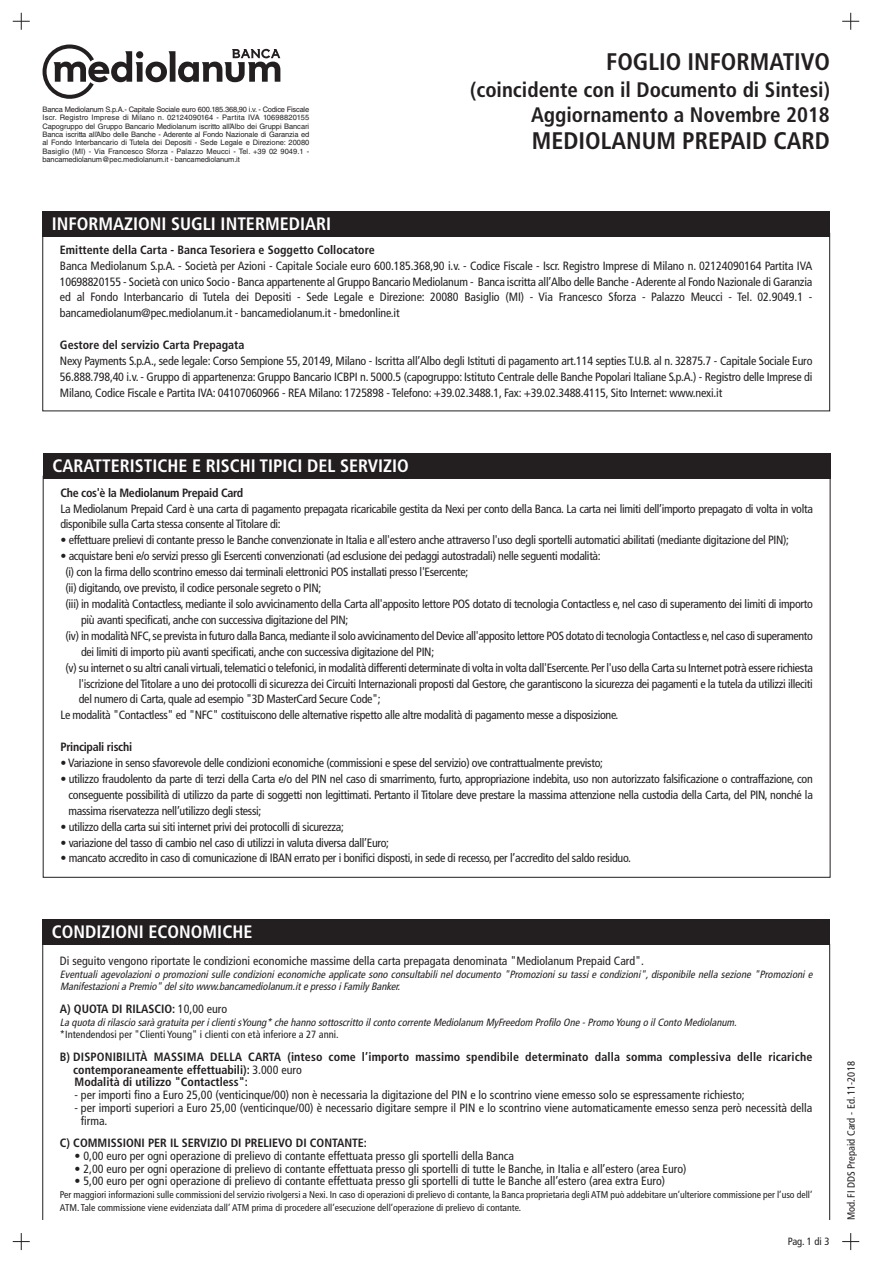
<style>
.page{position:relative;width:872px;height:1263px;background:#fff}
.page>*{position:absolute;margin:0;border:0;box-sizing:border-box;transform-origin:0 0}
.t1{font:700 condensed 24px "Frutiger LT Std";color:#231f20}
.t2{font:700 condensed 21px/25.2px "Frutiger LT Std";color:#231f20;text-align:right}
.t3{font:700 condensed 18px "Frutiger LT Std";color:#fff}
.t4{font:condensed 12px/15.9px "Frutiger LT Std";letter-spacing:-.025em;color:#231f20;text-align:justify}
.t5{font:condensed 12px/12.8px "Frutiger LT Std";color:#231f20}
.t6{font:700 condensed 12px/12.8px "Frutiger LT Std";color:#231f20}
.t7{font:700 condensed 12px "Frutiger LT Std";letter-spacing:-.025em;color:#231f20}
.t8{font:italic condensed 10.5px/12.8px "Frutiger LT Std";color:#231f20}
.t9{font:condensed 10.5px "Frutiger LT Std";color:#231f20}
.t10{font:condensed 9.75px/12.8px "Frutiger LT Std";color:#231f20}
.t11{font:7.5px/8.4px "Helvetica LT Std";letter-spacing:-.015em;color:#231f20;text-align:justify}
.s1{font-weight:400}
</style>
<div class="page">
<svg style="left:13px;top:13px;width:17px;height:17px"></svg>
<svg style="left:842px;top:13px;width:17px;height:17px"></svg>
<svg style="left:13px;top:1233px;width:17px;height:17px"></svg>
<svg style="left:842px;top:1233px;width:17px;height:17px"></svg>
<div style="left:43px;top:211px;width:787px;height:26px;background:#231f20"></div>
<div style="left:43px;top:919px;width:787px;height:26px;background:#231f20"></div>
<div style="left:43px;top:453px;width:787px;height:25px;background:#231f20"></div>
<svg style="left:43px;top:44px;width:237px;height:55px"></svg>
<p class="t11" style="left:43px;top:106px;width:268px">Banca Mediolanum S.p.A.- Capitale Sociale euro 600.185.368,90 i.v. - Codice Fiscale Iscr. Registro Imprese di Milano n. 02124090164 - Partita IVA 10698820155<br>Capogruppo del Gruppo Bancario Mediolanum iscritto all’Albo dei Gruppi Bancari Banca iscritta all’Albo delle Banche - Aderente al Fondo Nazionale di Garanzia ed al Fondo Interbancario di Tutela dei Depositi - Sede Legale e Direzione: 20080<br>Basiglio (MI) - Via Francesco Sforza - Palazzo Meucci - Tel. +39 02 9049.1 - bancamediolanum@pec.mediolanum.it - bancamediolanum.it</p>
<h3 class="t3" style="left:52px;top:216px;width:281px">INFORMAZIONI SUGLI INTERMEDIARI</h3>
<h1 class="t1" style="left:606px;top:52px;width:225px">FOGLIO INFORMATIVO</h1>
<h2 class="t2" style="left:470px;top:79px;width:361px">(coincidente con il Documento di Sintesi)<br>Aggiornamento a Novembre 2018</h2>
<h1 class="t1" style="left:532px;top:131px;width:299px">MEDIOLANUM PREPAID CARD</h1>
<p class="t6" style="left:60px;top:244px;width:316px">Emittente della Carta - Banca Tesoriera e Soggetto Collocatore</p>
<p class="t4" style="left:60px;top:258px;width:754px">Banca Mediolanum S.p.A. - Società per Azioni - Capitale Sociale euro 600.185.368,90 i.v. - Codice Fiscale - Iscr. Registro Imprese di Milano n. 02124090164 Partita IVA 10698820155 - Società con unico Socio - Banca appartenente al Gruppo Bancario Mediolanum - Banca iscritta all’Albo delle Banche -Aderente al Fondo Nazionale di Garanzia ed al Fondo Interbancario di Tutela dei Depositi - Sede Legale e Direzione: 20080 Basiglio (MI) - Via Francesco Sforza - Palazzo Meucci - Tel. 02.9049.1 - bancamediolanum@pec.mediolanum.it - bancamediolanum.it - bmedonline.it</p>
<p class="t6" style="left:60px;top:340px;width:186px">Gestore del servizio Carta Prepagata</p>
<p class="t4" style="left:60px;top:354px;width:754px">Nexy Payments S.p.A., sede legale: Corso Sempione 55, 20149, Milano - Iscritta all’Albo degli Istituti di pagamento art.114 septies T.U.B. al n. 32875.7 - Capitale Sociale Euro 56.888.798,40 i.v. - Gruppo di appartenenza: Gruppo Bancario ICBPI n. 5000.5 (capogruppo: Istituto Centrale delle Banche Popolari Italiane S.p.A.) - Registro delle Imprese di Milano, Codice Fiscale e Partita IVA: 04107060966 - REA Milano: 1725898 - Telefono: +39.02.3488.1, Fax: +39.02.3488.4115, Sito Internet: www.nexi.it</p>
<h3 class="t3" style="left:52px;top:458px;width:358px">CARATTERISTICHE E RISCHI TIPICI DEL SERVIZIO</h3>
<p class="t7" style="left:60px;top:488px;width:184px">Che cos'è la Mediolanum Prepaid Card</p>
<p class="t4" style="left:60px;top:501px;width:754px">La Mediolanum Prepaid Card è una carta di pagamento prepagata ricaricabile gestita da Nexi per conto della Banca. La carta nei limiti dell’importo prepagato di volta in volta disponibile sulla Carta stessa consente al Titolare di:</p>
<p class="t4" style="left:60px;top:533px;width:730px">• effettuare prelievi di contante presso le Banche convenzionate in Italia e all'estero anche attraverso l'uso degli sportelli automatici abilitati (mediante digitazione del PIN);</p>
<p class="t4" style="left:60px;top:549px;width:542px">• acquistare beni e/o servizi presso gli Esercenti convenzionati (ad esclusione dei pedaggi autostradali) nelle seguenti modalità:</p>
<p class="t4" style="left:66px;top:565px;width:404px">(i) con la firma dello scontrino emesso dai terminali elettronici POS installati presso l'Esercente;</p>
<p class="t4" style="left:66px;top:581px;width:257px">(ii) digitando, ove previsto, il codice personale segreto o PIN;</p>
<p class="t4" style="left:66px;top:597px;width:749px">(iii) in modalità Contactless, mediante il solo avvicinamento della Carta all'apposito lettore POS dotato di tecnologia Contactless e, nel caso di superamento dei limiti di importo</p>
<p class="t4" style="left:81px;top:613px;width:269px">più avanti specificati, anche con successiva digitazione del PIN;</p>
<p class="t4" style="left:66px;top:629px;width:749px">(iv) in modalità NFC,se prevista in futuro dalla Banca,mediante il solo avvicinamento del Device all'apposito lettore POS dotato di tecnologia Contactless e,nel caso di superamento</p>
<p class="t4" style="left:81px;top:644px;width:354px">dei limiti di importo più avanti specificati, anche con successiva digitazione del PIN;</p>
<p class="t4" style="left:66px;top:660px;width:749px">(v) su internet o su altri canali virtuali,telematici o telefonici,in modalità differenti determinate di volta in volta dall'Esercente.Per l'uso della Carta su Internet potrà essere richiesta</p>
<p class="t4" style="left:79px;top:676px;width:735px">l'iscrizione del Titolare a uno dei protocolli di sicurezza dei Circuiti Internazionali proposti dal Gestore, che garantiscono la sicurezza dei pagamenti e la tutela da utilizzi illeciti</p>
<p class="t4" style="left:79px;top:692px;width:303px">del numero di Carta, quale ad esempio "3D MasterCard Secure Code";</p>
<p class="t4" style="left:60px;top:708px;width:559px">Le modalità "Contactless" ed "NFC" costituiscono delle alternative rispetto alle altre modalità di pagamento messe a disposizione.</p>
<p class="t7" style="left:60px;top:742px;width:73px">Principali rischi</p>
<p class="t4" style="left:60px;top:756px;width:544px">• Variazione in senso sfavorevole delle condizioni economiche (commissioni e spese del servizio) ove contrattualmente previsto;</p>
<p class="t4" style="left:69px;top:772px;width:746px;text-indent:-8px">• utilizzo fraudolento da parte di terzi della Carta e/o del PIN nel caso di smarrimento, furto, appropriazione indebita, uso non autorizzato falsificazione o contraffazione, con conseguente possibilità di utilizzo da parte di soggetti non legittimati. Pertanto il Titolare deve prestare la massima attenzione nella custodia della Carta, del PIN, nonché la massima riservatezza nell’utilizzo degli stessi;</p>
<p class="t4" style="left:60px;top:819px;width:285px">• utilizzo della carta sui siti internet privi dei protocolli di sicurezza;</p>
<p class="t4" style="left:60px;top:835px;width:330px">• variazione del tasso di cambio nel caso di utilizzi in valuta diversa dall’Euro;</p>
<p class="t4" style="left:60px;top:851px;width:572px">• mancato accredito in caso di comunicazione di IBAN errato per i bonifici disposti, in sede di recesso, per l’accredito del saldo residuo.</p>
<h3 class="t3" style="left:52px;top:924px;width:202px">CONDIZIONI ECONOMICHE</h3>
<p class="t5" style="left:60px;top:955px;width:585px">Di seguito vengono riportate le condizioni economiche massime della carta prepagata denominata "Mediolanum Prepaid Card".</p>
<p class="t8" style="left:60px;top:968px;width:756px">Eventuali agevolazioni o promozioni sulle condizioni economiche applicate sono consultabili nel documento "Promozioni su tassi e condizioni", disponibile nella sezione "Promozioni e<br>Manifestazioni a Premio" del sito www.bancamediolanum.it e presso i Family Banker.</p>
<p class="t6" style="left:60px;top:1003px;width:169px">A) QUOTA DI RILASCIO: <span class="s1">10,00 euro</span></p>
<p class="t8" style="left:60px;top:1016px;width:680px">La quota di rilascio sarà gratuita per i clienti sYoung* che hanno sottoscritto il conto corrente Mediolanum MyFreedom Profilo One - Promo Young o il Conto Mediolanum.</p>
<p class="t9" style="left:60px;top:1030px;width:280px">*Intendendosi per "Clienti Young" i clienti con età inferiore a 27 anni.</p>
<p class="t6" style="left:73px;top:1051px;width:741px;text-indent:-13px">B) DISPONIBILITÀ MASSIMA DELLA CARTA (inteso come l’importo massimo spendibile determinato dalla somma complessiva delle ricariche contemporaneamente effettuabili): <span class="s1">3.000 euro<br></span>Modalità di utilizzo "Contactless":</p>
<p class="t5" style="left:75px;top:1089px;width:671px">- per importi fino a Euro 25,00 (venticinque/00) non è necessaria la digitazione del PIN e lo scontrino viene emesso solo se espressamente richiesto;</p>
<p class="t5" style="left:81px;top:1102px;width:733px;text-indent:-6px">- per importi superiori a Euro 25,00 (venticinque/00) è necessario digitare sempre il PIN e lo scontrino viene automaticamente emesso senza però necessità della firma.</p>
<p class="t6" style="left:60px;top:1137px;width:308px">C) COMMISSIONI PER IL SERVIZIO DI PRELIEVO DI CONTANTE:</p>
<p class="t5" style="left:75px;top:1150px;width:441px">• 0,00 euro per ogni operazione di prelievo di contante effettuata presso gli sportelli della Banca</p>
<p class="t5" style="left:75px;top:1163px;width:613px">• 2,00 euro per ogni operazione di prelievo di contante effettuata presso gli sportelli di tutte le Banche, in Italia e all’estero (area Euro)</p>
<p class="t5" style="left:75px;top:1176px;width:592px">• 5,00 euro per ogni operazione di prelievo di contante effettuata presso gli sportelli di tutte le Banche all’estero (area extra Euro)</p>
<p class="t10" style="left:60px;top:1189px;width:754px">Per maggiori informazioni sulle commissioni del servizio rivolgersi a Nexi. In caso di operazioni di prelievo di contante, la Banca proprietaria degli ATM può addebitare un’ulteriore commissione per l’uso dell’<br>ATM. Tale commissione viene evidenziata dall’ ATM prima di procedere all’esecuzione dell’operazione di prelievo di contante.</p>
<p class="t9" style="left:788px;top:1237px;width:43px">Pag. 1 di 3</p>
<p class="t9" style="left:847px;top:1220px;width:161px;rotate:-90deg">Mod. FI DDS Prepaid Card - Ed. 11-2018</p>
</div>
